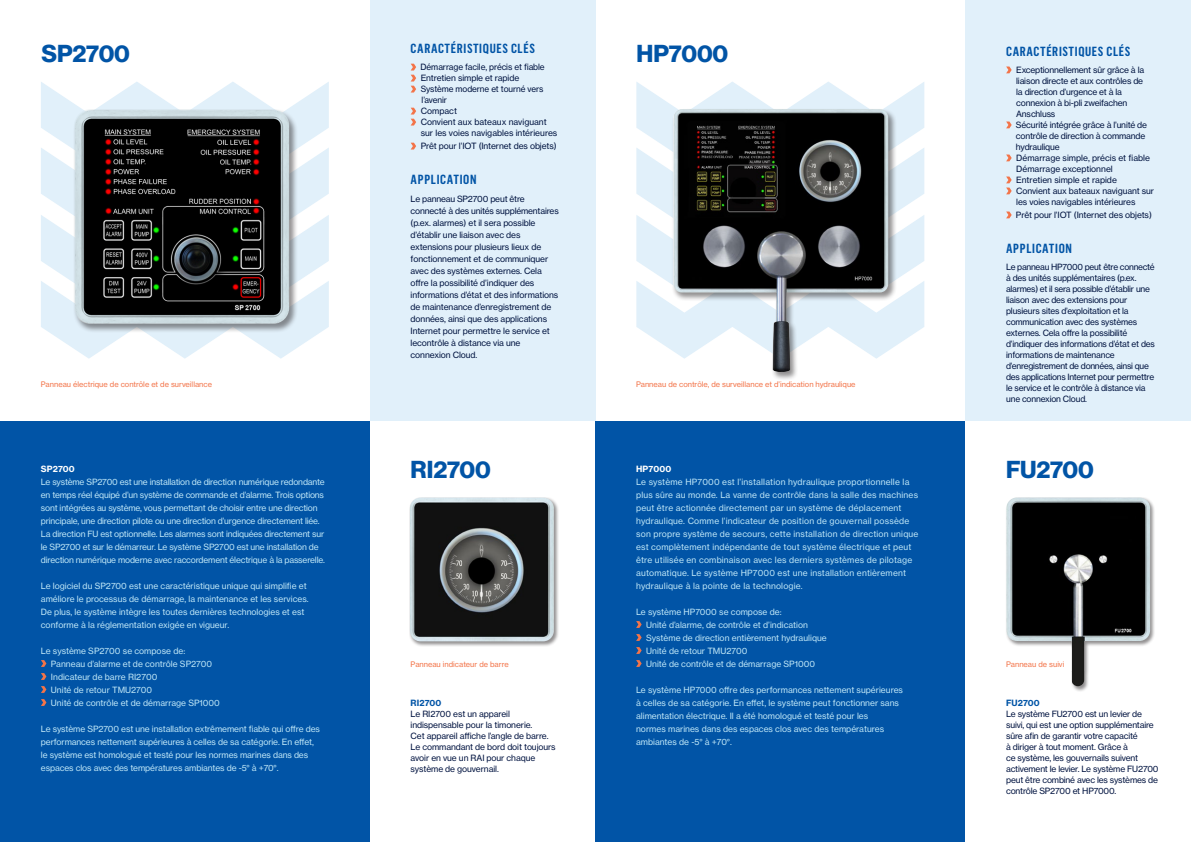
<style>
.page{position:relative;width:1191px;height:842px;background:#fff}
.page>*{position:absolute;margin:0;border:0;box-sizing:border-box;transform-origin:0 0}
.t1{font:24px "N Haas Grotesk DS Pro 75 Bd";letter-spacing:-.005em;color:#0154a6}
.t2{font:600 13px "Flama Cond";letter-spacing:.05em;color:#0154a6}
.t3{font:8.5px/11px "N Haas Grotesk TX Pro 55 Rg";letter-spacing:-.02em;color:#001340}
.t4{font:8.5px/13px "N Haas Grotesk TX Pro 55 Rg";color:#bee6f7}
.t5{font:8.5px/13px "N Haas Grotesk TX Pro 55 Rg";letter-spacing:.02em;color:#bee6f7}
.t6{font:8.5px/13px "N Haas Grotesk TX Pro 55 Rg";letter-spacing:-.02em;color:#bee6f7}
.t7{font:8.5px "N Haas Grotesk TX Pro 75 Bd";letter-spacing:.015em;color:#fff}
.t8{font:8.5px "N Haas Grotesk TX Pro 75 Bd";letter-spacing:.01em;color:#0154a6}
.t9{font:7.5px "N Haas Grotesk TX Pro 55 Rg";color:#f37449}
</style>
<div class="page">
<svg style="left:41px;top:82px;width:288px;height:133px;fill:#e1f0fa"></svg>
<svg style="left:41px;top:215px;width:288px;height:144px;fill:#e1f0fa"></svg>
<svg style="left:636px;top:82px;width:288px;height:133px;fill:#e1f0fa"></svg>
<svg style="left:636px;top:215px;width:288px;height:135px;fill:#e1f0fa"></svg>
<div style="left:0;top:421px;width:370px;height:421px;background:#0154a6"></div>
<div style="left:595px;top:421px;width:370px;height:421px;background:#0154a6"></div>
<svg style="left:41px;top:660px;width:5px;height:7px"></svg>
<svg style="left:41px;top:673px;width:5px;height:7px"></svg>
<svg style="left:41px;top:686px;width:5px;height:7px"></svg>
<svg style="left:41px;top:699px;width:5px;height:7px"></svg>
<svg style="left:636px;top:621px;width:5px;height:7px"></svg>
<svg style="left:636px;top:634px;width:5px;height:7px"></svg>
<svg style="left:636px;top:647px;width:5px;height:7px"></svg>
<svg style="left:636px;top:660px;width:5px;height:7px"></svg>
<div style="left:409px;top:497px;width:150px;height:151px;background:#231f20;opacity:.5"></div>
<img style="left:410px;top:498px;width:144px;height:143px">
<div style="left:370px;top:0;width:225px;height:421px;background:#e1f0fa"></div>
<div style="left:965px;top:0;width:226px;height:421px;background:#e1f0fa"></div>
<svg style="left:410px;top:64px;width:6px;height:29px"></svg>
<svg style="left:410px;top:108px;width:6px;height:18px"></svg>
<svg style="left:410px;top:143px;width:6px;height:7px"></svg>
<svg style="left:1006px;top:67px;width:5px;height:6px"></svg>
<svg style="left:1006px;top:122px;width:5px;height:6px"></svg>
<svg style="left:1006px;top:155px;width:5px;height:6px"></svg>
<svg style="left:1006px;top:177px;width:5px;height:17px"></svg>
<svg style="left:1006px;top:212px;width:5px;height:6px"></svg>
<div style="left:73px;top:108px;width:225px;height:225px;background:#231f20;opacity:.5"></div>
<img style="left:74px;top:109px;width:215px;height:215px">
<div style="left:671px;top:108px;width:225px;height:273px;background:#231f20;opacity:.5"></div>
<img style="left:673px;top:109px;width:215px;height:263px">
<div style="left:1005px;top:497px;width:150px;height:195px;background:#231f20;opacity:.5"></div>
<img style="left:1006px;top:498px;width:144px;height:188px">
<h1 class="t1" style="left:41px;top:40px;width:90px">SP2700</h1>
<h2 class="t2" style="left:410px;top:40px;width:126px">CARACTÉRISTIQUES CLÉS</h2>
<p class="t3" style="left:420px;top:62px;width:138px">Démarrage facile, précis et fiable<br>Entretien simple et rapide<br>Système moderne et tourné vers l’avenir<br>Compact<br>Convient aux bateaux naviguant sur les voies navigables intérieures</p>
<p class="t3" style="left:421px;top:141px;width:137px">Prêt pour l’IOT (Internet des objets)</p>
<h2 class="t2" style="left:410px;top:171px;width:67px">APPLICATION</h2>
<p class="t3" style="left:410px;top:193px;width:150px;line-height:12px">Le panneau SP2700 peut être connecté à des unités supplémentaires (p.ex. alarmes) et il sera possible d’établir une liaison avec des extensions pour plusieurs lieux de fonctionnement et de communiquer avec des systèmes externes. Cela offre la possibilité d’indiquer des informations d’état et des informations de maintenance d’enregistrement de données, ainsi que des applications Internet pour permettre le service et lecontrôle à distance via une connexion Cloud.</p>
<h1 class="t1" style="left:636px;top:40px;width:93px">HP7000</h1>
<p class="t9" style="left:41px;top:380px;width:173px">Panneau électrique de contrôle et de surveillance</p>
<p class="t9" style="left:636px;top:380px;width:221px">Panneau de contrôle, de surveillance et d’indication hydraulique</p>
<h2 class="t2" style="left:1006px;top:42px;width:126px">CARACTÉRISTIQUES CLÉS</h2>
<p class="t3" style="left:1016px;top:64px;width:140px">Exceptionnellement sûr grâce à la liaison directe et aux contrôles de<br>la direction d’urgence et à la connexion à bi-pli zweifachen<br>Anschluss<br>Sécurité intégrée grâce à l’unité de contrôle de direction à commande hydraulique<br>Démarrage simple, précis et fiable<br>Démarrage exceptionnel<br>Entretien simple et rapide<br>Convient aux bateaux naviguant sur les voies navigables intérieures</p>
<p class="t3" style="left:1016px;top:209px;width:137px">Prêt pour l’IOT (Internet des objets)</p>
<h2 class="t2" style="left:1006px;top:240px;width:67px">APPLICATION</h2>
<p class="t3" style="left:1006px;top:261px;width:150px">Le panneau HP7000 peut être connecté à des unités supplémentaires (p.ex. alarmes) et il sera possible d’établir une liaison avec des extensions pour plusieurs sites d’exploitation et la communication avec des systèmes externes. Cela offre la possibilité d’indiquer des informations d’état et des informations de maintenance d’enregistrement de données, ainsi que des applications Internet pour permettre le service et le contrôle à distance via une connexion Cloud.</p>
<p class="t7" style="left:41px;top:463px;width:35px">SP2700</p>
<p class="t6" style="left:41px;top:475px;width:286px">Le système SP2700 est une installation de direction numérique redondante en temps réel équipé d’un système de commande et d’alarme. Trois options sont intégrées au système, vous permettant de choisir entre une direction principale, une direction pilote ou une direction d’urgence directement liée.<br>La direction FU est optionnelle. Les alarmes sont indiquées directement sur le SP2700 et sur le démarreur. Le système SP2700 est une installation de direction numérique moderne avec raccordement électrique à la passerelle.</p>
<p class="t4" style="left:41px;top:579px;width:269px">Le logiciel du SP2700 est une caractéristique unique qui simplifie et améliore le processus de démarrage, la maintenance et les services.<br>De plus, le système intègre les toutes dernières technologies et est conforme à la réglementation exigée en vigueur.</p>
<p class="t4" style="left:51px;top:644px;width:170px;text-indent:-10px">Le système SP2700 se compose de:<br>Panneau d’alarme et de contrôle SP2700<br>Indicateur de barre RI2700<br>Unité de retour TMU2700<br>Unité de contrôle et de démarrage SP1000</p>
<p class="t4" style="left:41px;top:722px;width:281px">Le système SP2700 est une installation extrêmement fiable qui offre des performances nettement supérieures à celles de sa catégorie. En effet, le système est homologué et testé pour les normes marines dans des espaces clos avec des températures ambiantes de -5° à +70°.</p>
<h1 class="t1" style="left:410px;top:456px;width:82px">RI2700</h1>
<h1 class="t1" style="left:1006px;top:456px;width:89px">FU2700</h1>
<p class="t7" style="left:636px;top:463px;width:37px">HP7000</p>
<p class="t5" style="left:636px;top:475px;width:284px">Le système HP7000 est l’installation hydraulique proportionnelle la plus sûre au monde. La vanne de contrôle dans la salle des machines peut être actionnée directement par un système de déplacement hydraulique. Comme l’indicateur de position de gouvernail possède son propre système de secours, cette installation de direction unique est complètement indépendante de tout système électrique et peut être utilisée en combinaison avec les derniers systèmes de pilotage automatique. Le système HP7000 est une installation entièrement hydraulique à la pointe de la technologie.</p>
<p class="t4" style="left:646px;top:605px;width:182px;text-indent:-10px">Le système HP7000 se compose de:<br>Unité d’alarme, de contrôle et d’indication Système de direction entièrement hydraulique Unité de retour TMU2700<br>Unité de contrôle et de démarrage SP1000</p>
<p class="t4" style="left:636px;top:683px;width:268px">Le système HP7000 offre des performances nettement supérieures à celles de sa catégorie. En effet, le système peut fonctionner sans alimentation électrique. Il a été homologué et testé pour les<br>normes marines dans des espaces clos avec des températures ambiantes de -5° à +70°.</p>
<p class="t9" style="left:410px;top:659px;width:100px">Panneau indicateur de barre</p>
<p class="t9" style="left:1006px;top:659px;width:60px">Panneau de suivi</p>
<p class="t8" style="left:1006px;top:697px;width:35px">FU2700</p>
<p class="t3" style="left:1006px;top:708px;width:154px">Le système FU2700 est un levier de suivi, qui est une option supplémentaire sûre afin de garantir votre capacité<br>à diriger à tout moment. Grâce à<br>ce système, les gouvernails suivent activement le levier. Le système FU2700 peut être combiné avec les systèmes de contrôle SP2700 et HP7000.</p>
<p class="t8" style="left:410px;top:697px;width:32px">RI2700</p>
<p class="t3" style="left:410px;top:708px;width:147px">Le RI2700 est un appareil indispensable pour la timonerie.<br>Cet appareil affiche l’angle de barre.<br>Le commandant de bord doit toujours avoir en vue un RAI pour chaque système de gouvernail.</p>
</div>
